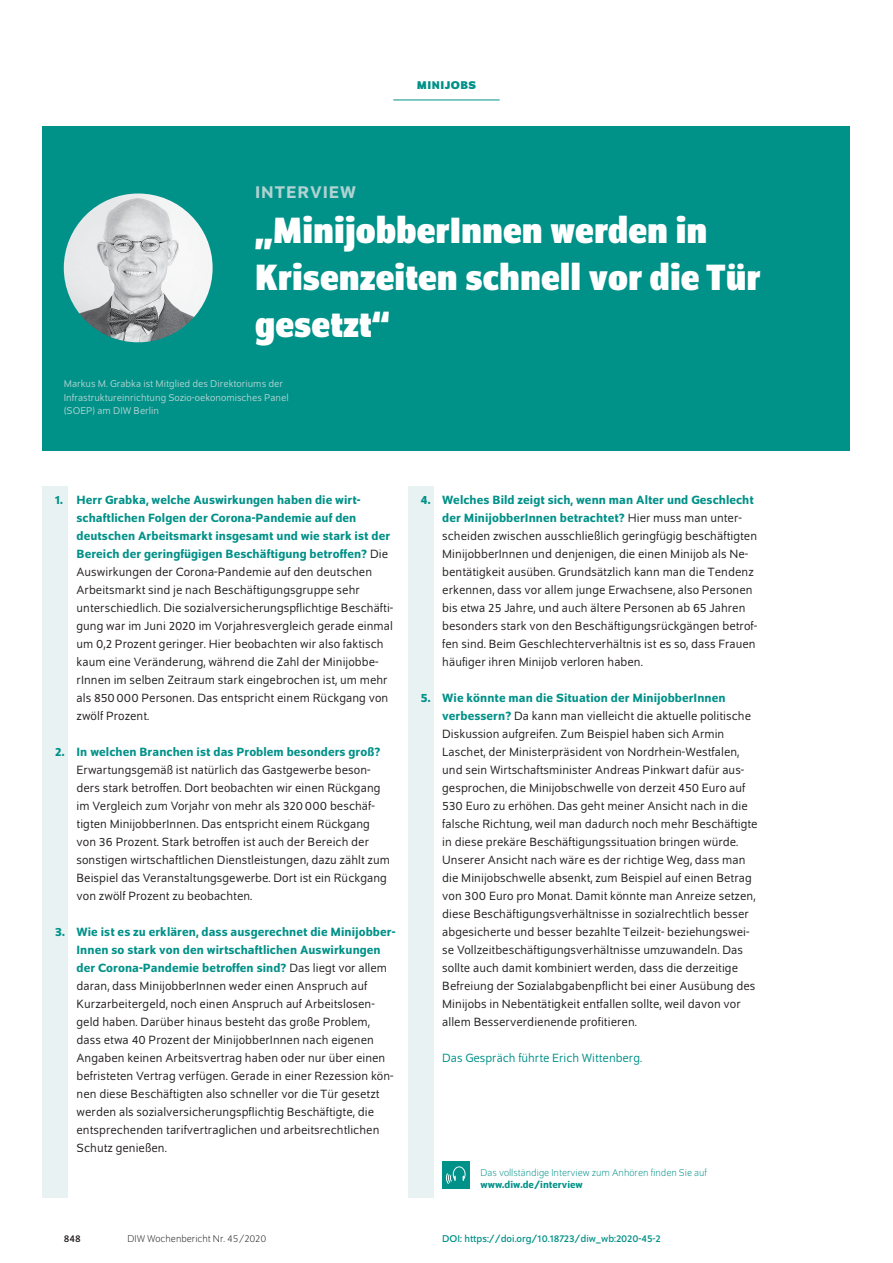
<style>
.page{position:relative;width:893px;height:1263px;background:#fff}
.page>*{position:absolute;margin:0;border:0;box-sizing:border-box;transform-origin:0 0}
.t1{font:700 semi-condensed 39px/46.8px "Schumpeter";color:#fff}
.t2{font:500 18px "Schumpeter";letter-spacing:.05em;color:#afd3d2}
.t3{font:12.75px/18px "Schumpeter Blond";letter-spacing:.005em;color:#231f20}
.t4{font:500 12.75px/18px "Schumpeter";letter-spacing:.005em;color:#009188}
.t5{font:12.75px "Schumpeter Blond";color:#009188}
.t6{font:700 12px "Schumpeter";color:#009188}
.t7{font:10.5px/13.5px "Schumpeter Blond";color:#afd3d2}
.t8{font:300 10.5px "Schumpeter";color:#009188}
.t9{font:10.5px "Schumpeter";color:#009188}
.t10{font:300 10.5px "Schumpeter";color:#231f20}
.t11{font:500 10.5px "Schumpeter";color:#009188}
.t12{font:10.5px "Schumpeter";color:#231f20}
.s1{font-family:"Schumpeter Blond";font-weight:400;color:#231f20}
.s2{font-family:"Schumpeter";font-weight:500;color:#009188}
</style>
<div class="page">
<div style="left:408px;top:486px;width:26px;height:711px;background:#e9f2f2"></div>
<div style="left:43px;top:486px;width:25px;height:711px;background:#e9f2f2"></div>
<div style="left:442px;top:1161px;width:27px;height:27px;background:#009188"></div>
<svg style="left:446px;top:1166px;width:20px;height:18px"></svg>
<div style="left:43px;top:126px;width:807px;height:324px;background:#009188"></div>
<hr style="left:393px;top:100px;width:107px;height:1px;background:#009188">
<img style="left:64px;top:193px;width:149px;height:149px;border-radius:74px">
<h2 class="t2" style="left:255px;top:183px;width:102px">INTERVIEW</h2>
<p class="t6" style="left:417px;top:79px;width:19px">MINIJOBS</p>
<h1 class="t1" style="left:255px;top:207px;width:507px">„MinijobberInnen werden in<br>Krisenzeiten schnell vor die Tür gesetzt“</h1>
<p class="t7" style="left:64px;top:377px;width:227px">Markus M. Grabka ist Mitglied des Direktoriums der<br>Infrastruktureinrichtung Sozio-oekonomisches Panel (SOEP) am DIW Berlin</p>
<p class="t4" style="left:77px;top:491px;width:315px;text-indent:-21px">1. Herr Grabka, welche Auswirkungen haben die wirt&shy;schaftlichen Folgen der Corona-Pandemie auf den deutschen Arbeitsmarkt insgesamt und wie stark ist der Bereich der geringfügigen Beschäftigung betroffen? <span class="s1">Die</span></p>
<p class="t3" style="left:77px;top:563px;width:318px">Auswirkungen der Corona-Pandemie auf den deutschen Arbeitsmarkt sind je nach Beschäftigungsgruppe sehr unterschiedlich. Die sozialversicherungspflichtige Beschäfti&shy;gung war im Juni 2020 im Vorjahresvergleich gerade einmal um 0,2 Prozent geringer. Hier beobachten wir also faktisch kaum eine Veränderung, während die Zahl der Minijobbe&shy;rInnen im selben Zeitraum stark eingebrochen ist, um mehr als 850000 Personen. Das entspricht einem Rückgang von zwölf Prozent.</p>
<p class="t4" style="left:55px;top:743px;width:327px">2. In welchen Branchen ist das Problem besonders groß?</p>
<p class="t3" style="left:77px;top:761px;width:315px">Erwartungsgemäß ist natürlich das Gastgewerbe beson&shy;ders stark betroffen. Dort beobachten wir einen Rückgang im Vergleich zum Vorjahr von mehr als 320000 beschäf&shy;tigten MinijobberInnen. Das entspricht einem Rückgang von 36 Prozent. Stark betroffen ist auch der Bereich der sonstigen wirtschaftlichen Dienstleistungen, dazu zählt zum Beispiel das Veranstaltungsgewerbe. Dort ist ein Rückgang von zwölf Prozent zu beobachten.</p>
<p class="t4" style="left:77px;top:923px;width:320px;text-indent:-21px">3. Wie ist es zu erklären, dass ausgerechnet die Minijobber-<br>Innen so stark von den wirtschaftlichen Auswirkungen der Corona-Pandemie betroffen sind? <span class="s1">Das liegt vor allem</span></p>
<p class="t3" style="left:77px;top:977px;width:319px">daran, dass MinijobberInnen weder einen Anspruch auf Kurzarbeitergeld, noch einen Anspruch auf Arbeitslosen&shy;geld haben. Darüber hinaus besteht das große Problem, dass etwa 40 Prozent der MinijobberInnen nach eigenen Angaben keinen Arbeitsvertrag haben oder nur über einen befristeten Vertrag verfügen. Gerade in einer Rezession kön&shy;nen diese Beschäftigten also schneller vor die Tür gesetzt werden als sozialversicherungspflichtig Beschäftigte, die entsprechenden tarifvertraglichen und arbeitsrechtlichen Schutz genießen.</p>
<p class="t4" style="left:442px;top:491px;width:313px;text-indent:-21px">4. Welches Bild zeigt sich, wenn man Alter und Geschlecht der MinijobberInnen betrachtet? <span class="s1">Hier muss man unter-</span></p>
<p class="t3" style="left:442px;top:527px;width:317px">scheiden zwischen ausschließlich geringfügig beschäftigten MinijobberInnen und denjenigen, die einen Minijob als Ne&shy;bentätigkeit ausüben. Grundsätzlich kann man die Tendenz erkennen, dass vor allem junge Erwachsene, also Personen bis etwa 25 Jahre, und auch ältere Personen ab 65 Jahren besonders stark von den Beschäftigungsrückgängen betrof&shy;fen sind. Beim Geschlechterverhältnis ist es so, dass Frauen häufiger ihren Minijob verloren haben.</p>
<p class="t4" style="left:421px;top:689px;width:306px">5. Wie könnte man die Situation der MinijobberInnen</p>
<p class="t3" style="left:442px;top:707px;width:317px"><span class="s2">verbessern?</span> Da kann man vielleicht die aktuelle politische Diskussion aufgreifen. Zum Beispiel haben sich Armin Laschet, der Ministerpräsident von Nordrhein-Westfalen, und sein Wirtschaftsminister Andreas Pinkwart dafür aus&shy;gesprochen, die Minijobschwelle von derzeit 450 Euro auf 530 Euro zu erhöhen. Das geht meiner Ansicht nach in die falsche Richtung, weil man dadurch noch mehr Beschäftigte in diese prekäre Beschäftigungssituation bringen würde.<br>Unserer Ansicht nach wäre es der richtige Weg, dass man die Minijobschwelle absenkt, zum Beispiel auf einen Betrag von 300 Euro pro Monat. Damit könnte man Anreize setzen, diese Beschäftigungsverhältnisse in sozialrechtlich besser abgesicherte und besser bezahlte Teilzeit- beziehungswei&shy;se Vollzeitbeschäftigungsverhältnisse umzuwandeln. Das sollte auch damit kombiniert werden, dass die derzeitige Befreiung der Sozialabgabenpflicht bei einer Ausübung des Minijobs in Nebentätigkeit entfallen sollte, weil davon vor allem Besserverdienende profitieren.</p>
<p class="t5" style="left:442px;top:1052px;width:201px">Das Gespräch führte Erich Wittenberg.</p>
<p class="t8" style="left:480px;top:1167px;width:228px">Das vollständige Interview zum Anhören finden Sie auf</p>
<p class="t11" style="left:480px;top:1179px;width:104px">www.diw.de/interview</p>
<p class="t12" style="left:64px;top:1233px;width:18px">848</p>
<p class="t10" style="left:128px;top:1234px;width:140px">DIW Wochenbericht Nr. 45/2020</p>
<p class="t9" style="left:442px;top:1233px;width:220px">DOI: https://doi.org/10.18723/diw_wb:2020-45-2</p>
</div>
